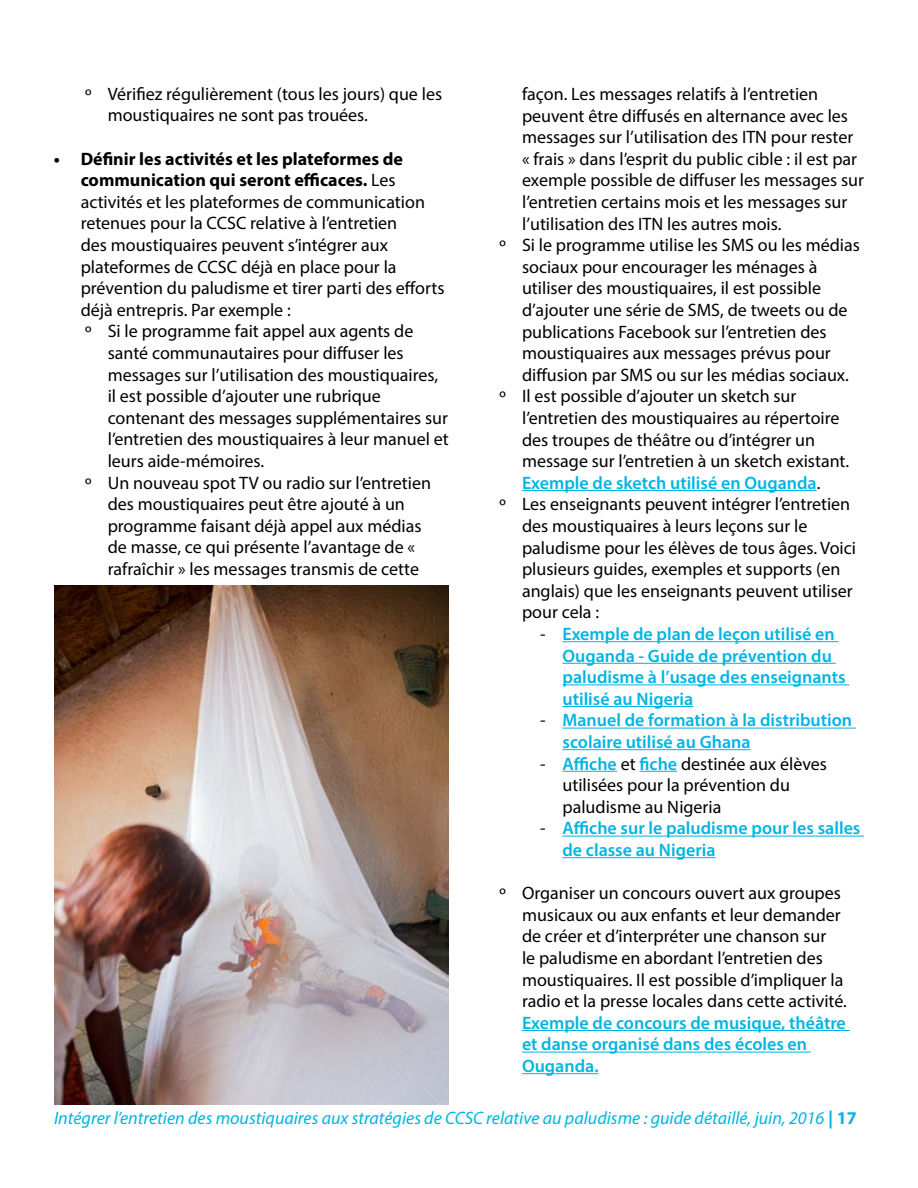
<style>
.page{position:relative;width:918px;height:1188px;background:#fff}
.page>*{position:absolute;margin:0;border:0;box-sizing:border-box;transform-origin:0 0}
.t1{font:18px/21.6px "Myriad Pro";color:#000}
.t2{font:600 18px/21.6px "Myriad Pro";color:#00b5e2}
.t3{font:italic 18px "Myriad Pro";color:#00b5e2}
.t4{font:700 18px "Myriad Pro";color:#000}
.s1{font-weight:400}
.s2{font-weight:400;color:#000}
.s3{font-weight:600;color:#00b5e2}
.s4{font-weight:700;font-style:normal}
</style>
<div class="page">
<hr style="left:522px;top:490px;width:295px;height:1px;background:#00b5e2">
<hr style="left:562px;top:641px;width:277px;height:1px;background:#00b5e2">
<hr style="left:562px;top:663px;width:274px;height:1px;background:#00b5e2">
<hr style="left:562px;top:684px;width:287px;height:1px;background:#00b5e2">
<hr style="left:562px;top:706px;width:131px;height:1px;background:#00b5e2">
<hr style="left:562px;top:728px;width:294px;height:1px;background:#00b5e2">
<hr style="left:562px;top:749px;width:189px;height:1px;background:#00b5e2">
<hr style="left:562px;top:771px;width:55px;height:1px;background:#00b5e2">
<hr style="left:640px;top:771px;width:37px;height:1px;background:#00b5e2">
<hr style="left:562px;top:836px;width:302px;height:1px;background:#00b5e2">
<hr style="left:562px;top:857px;width:154px;height:1px;background:#00b5e2">
<hr style="left:522px;top:1030px;width:328px;height:1px;background:#00b5e2">
<hr style="left:522px;top:1052px;width:289px;height:1px;background:#00b5e2">
<hr style="left:522px;top:1073px;width:77px;height:1px;background:#00b5e2">
<img style="left:54px;top:586px;width:394px;height:518px">
<p class="t1" style="left:108px;top:83px;width:336px;text-indent:-22px">º Vérifiez régulièrement (tous les jours) que les moustiquaires ne sont pas trouées.</p>
<p class="t4" style="left:54px;top:147px;width:351px">• Définir les activités et les plateformes de</p>
<p class="t4" style="left:81px;top:168px;width:316px">communication qui seront efficaces. <span class="s1">Les</span></p>
<p class="t1" style="left:81px;top:191px;width:346px">activités et les plateformes de communication</p>
<p class="t1" style="left:81px;top:212px;width:318px">retenues pour la CCSC relative à l’entretien</p>
<p class="t1" style="left:81px;top:234px;width:309px">des moustiquaires peuvent s’intégrer aux</p>
<p class="t1" style="left:81px;top:256px;width:317px">plateformes de CCSC déjà en place pour la</p>
<p class="t1" style="left:81px;top:277px;width:365px">prévention du paludisme et tirer parti des efforts</p>
<p class="t1" style="left:81px;top:299px;width:212px">déjà entrepris. Par exemple :</p>
<p class="t1" style="left:85px;top:320px;width:330px">º Si le programme fait appel aux agents de</p>
<p class="t1" style="left:108px;top:342px;width:298px">santé communautaires pour diffuser les</p>
<p class="t1" style="left:108px;top:364px;width:332px">messages sur l’utilisation des moustiquaires,</p>
<p class="t1" style="left:108px;top:385px;width:275px">il est possible d’ajouter une rubrique</p>
<p class="t1" style="left:108px;top:407px;width:342px">contenant des messages supplémentaires sur</p>
<p class="t1" style="left:108px;top:428px;width:343px">l’entretien des moustiquaires à leur manuel et</p>
<p class="t1" style="left:108px;top:450px;width:158px">leurs aide-mémoires.</p>
<p class="t1" style="left:85px;top:472px;width:347px">º Un nouveau spot TV ou radio sur l’entretien</p>
<p class="t1" style="left:108px;top:493px;width:299px">des moustiquaires peut être ajouté à un</p>
<p class="t1" style="left:108px;top:515px;width:315px">programme faisant déjà appel aux médias</p>
<p class="t1" style="left:108px;top:536px;width:309px">de masse, ce qui présente l’avantage de «</p>
<p class="t1" style="left:108px;top:558px;width:313px">rafraîchir » les messages transmis de cette</p>
<p class="t1" style="left:522px;top:83px;width:298px">façon. Les messages relatifs à l’entretien</p>
<p class="t1" style="left:522px;top:104px;width:328px">peuvent être diffusés en alternance avec les</p>
<p class="t1" style="left:522px;top:126px;width:333px">messages sur l’utilisation des ITN pour rester</p>
<p class="t1" style="left:522px;top:148px;width:337px">« frais » dans l’esprit du public cible : il est par</p>
<p class="t1" style="left:522px;top:169px;width:344px">exemple possible de diffuser les messages sur</p>
<p class="t1" style="left:522px;top:191px;width:327px">l’entretien certains mois et les messages sur</p>
<p class="t1" style="left:522px;top:212px;width:261px">l’utilisation des ITN les autres mois.</p>
<p class="t1" style="left:500px;top:234px;width:362px">º Si le programme utilise les SMS ou les médias</p>
<p class="t1" style="left:522px;top:256px;width:297px">sociaux pour encourager les ménages à</p>
<p class="t1" style="left:522px;top:277px;width:301px">utiliser des moustiquaires, il est possible</p>
<p class="t1" style="left:522px;top:299px;width:327px">d’ajouter une série de SMS, de tweets ou de</p>
<p class="t1" style="left:522px;top:320px;width:306px">publications Facebook sur l’entretien des</p>
<p class="t1" style="left:522px;top:342px;width:310px">moustiquaires aux messages prévus pour</p>
<p class="t1" style="left:522px;top:364px;width:328px">diffusion par SMS ou sur les médias sociaux.</p>
<p class="t1" style="left:500px;top:385px;width:298px">º Il est possible d’ajouter un sketch sur</p>
<p class="t1" style="left:522px;top:407px;width:319px">l’entretien des moustiquaires au répertoire</p>
<p class="t1" style="left:522px;top:428px;width:295px">des troupes de théâtre ou d’intégrer un</p>
<p class="t1" style="left:522px;top:450px;width:329px">message sur l’entretien à un sketch existant.</p>
<p class="t2" style="left:522px;top:471px;width:300px">Exemple de sketch utilisé en Ouganda<span class="s2">.</span></p>
<p class="t1" style="left:500px;top:493px;width:352px">º Les enseignants peuvent intégrer l’entretien</p>
<p class="t1" style="left:522px;top:515px;width:287px">des moustiquaires à leurs leçons sur le</p>
<p class="t1" style="left:522px;top:536px;width:336px">paludisme pour les élèves de tous âges. Voici</p>
<p class="t1" style="left:522px;top:558px;width:320px">plusieurs guides, exemples et supports (en</p>
<p class="t1" style="left:522px;top:580px;width:332px">anglais) que les enseignants peuvent utiliser</p>
<p class="t1" style="left:522px;top:601px;width:79px">pour cela :</p>
<p class="t2" style="left:562px;top:623px;width:285px;text-indent:-22px"><span class="s2">-</span> Exemple de plan de leçon utilisé en<br>Ouganda - Guide de prévention du paludisme à l’usage des enseignants utilisé au Nigeria</p>
<p class="t2" style="left:562px;top:709px;width:291px;text-indent:-22px"><span class="s2">-</span> Manuel de formation à la distribution scolaire utilisé au Ghana</p>
<p class="t1" style="left:562px;top:752px;width:266px;text-indent:-22px">- <span class="s3">Affiche</span> et <span class="s3">fiche</span> destinée aux élèves utilisées pour la prévention du paludisme au Nigeria</p>
<p class="t2" style="left:562px;top:817px;width:299px;text-indent:-22px"><span class="s2">-</span> Affiche sur le paludisme pour les salles de classe au Nigeria</p>
<p class="t1" style="left:522px;top:882px;width:326px;text-indent:-22px">º Organiser un concours ouvert aux groupes musicaux ou aux enfants et leur demander de créer et d’interpréter une chanson sur<br>le paludisme en abordant l’entretien des moustiquaires. Il est possible d’impliquer la radio et la presse locales dans cette activité.</p>
<p class="t2" style="left:522px;top:1011px;width:325px">Exemple de concours de musique, théâtre et danse organisé dans des écoles en<br>Ouganda.</p>
<p class="t3" style="left:54px;top:1107px;width:804px">Intégrer l’entretien des moustiquaires aux stratégies de CCSC relative au paludisme : guide détaillé, juin, 2016 <span class="s4">| 17</span></p>
</div>
